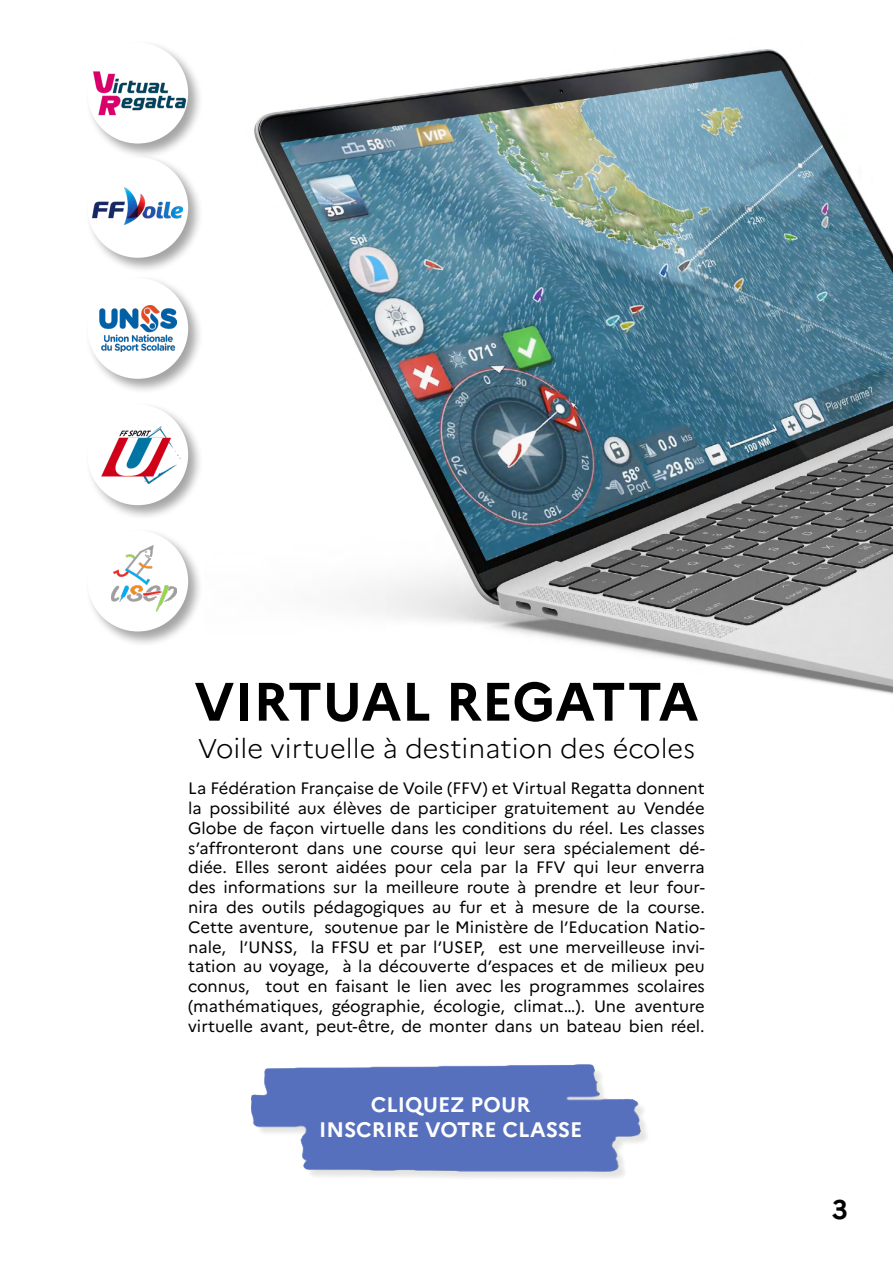
<style>
.page{position:relative;width:893px;height:1263px;background:#fff}
.page>*{position:absolute;margin:0;border:0;box-sizing:border-box;transform-origin:0 0}
.t1{font:700 54px "Marianne";color:#000}
.t2{font:300 27px "Marianne";color:#000}
.t3{font:700 27px "Marianne";color:#000}
.t4{font:700 21px/25.2px "Marianne";color:#fff;text-align:center}
.t5{font:16.5px/19.8px "Marianne";color:#000;text-align:justify}
</style>
<div class="page">
<img style="left:252px;top:1065px;width:395px;height:113px">
<img style="left:254px;top:49px;width:639px;height:646px">
<div style="left:84px;top:154px;width:119px;height:119px;background:#000;opacity:.36"></div>
<div style="left:88px;top:157px;width:100px;height:101px;background:#fff;border-radius:50%"></div>
<div style="left:84px;top:275px;width:119px;height:119px;background:#000;opacity:.36"></div>
<div style="left:88px;top:278px;width:100px;height:101px;background:#fff;border-radius:50%"></div>
<img style="left:93px;top:187px;width:90px;height:38px">
<div style="left:84px;top:40px;width:119px;height:118px;background:#000;opacity:.36"></div>
<div style="left:88px;top:43px;width:100px;height:101px;background:#fff;border-radius:50%"></div>
<div style="left:84px;top:402px;width:119px;height:118px;background:#000;opacity:.36"></div>
<div style="left:88px;top:404px;width:100px;height:101px;background:#fff;border-radius:50%"></div>
<div style="left:84px;top:528px;width:119px;height:118px;background:#000;opacity:.36"></div>
<div style="left:88px;top:531px;width:100px;height:100px;background:#fff;border-radius:50%"></div>
<img style="left:112px;top:546px;width:65px;height:66px">
<img style="left:94px;top:419px;width:89px;height:72px">
<img style="left:99px;top:305px;width:77px;height:46px">
<img style="left:84px;top:58px;width:119px;height:71px">
<h1 class="t1" style="left:194px;top:668px;width:506px">VIRTUAL REGATTA</h1>
<h2 class="t2" style="left:198px;top:732px;width:499px">Voile virtuelle à destination des écoles</h2>
<p class="t5" style="left:188px;top:778px;width:518px">La Fédération Française de Voile (FFV) et Virtual Regatta donnent la possibilité aux élèves de participer gratuitement au Vendée Globe de façon virtuelle dans les conditions du réel. Les classes s’affronteront dans une course qui leur sera spécialement dé&shy;diée. Elles seront aidées pour cela par la FFV qui leur enverra des informations sur la meilleure route à prendre et leur four&shy;nira des outils pédagogiques au fur et à mesure de la course.<br>Cette aventure, soutenue par le Ministère de l’Education Natio&shy;nale, l’UNSS, la FFSU et par l’USEP, est une merveilleuse invi&shy;tation au voyage, à la découverte d’espaces et de milieux peu connus, tout en faisant le lien avec les programmes scolaires (mathématiques, géographie, écologie, climat…). Une aventure virtuelle avant, peut-être, de monter dans un bateau bien réel.</p>
<p class="t4" style="left:319px;top:1092px;width:265px">CLIQUEZ POUR<br>INSCRIRE VOTRE CLASSE</p>
<h2 class="t3" style="left:832px;top:1193px;width:18px">3</h2>
</div>
